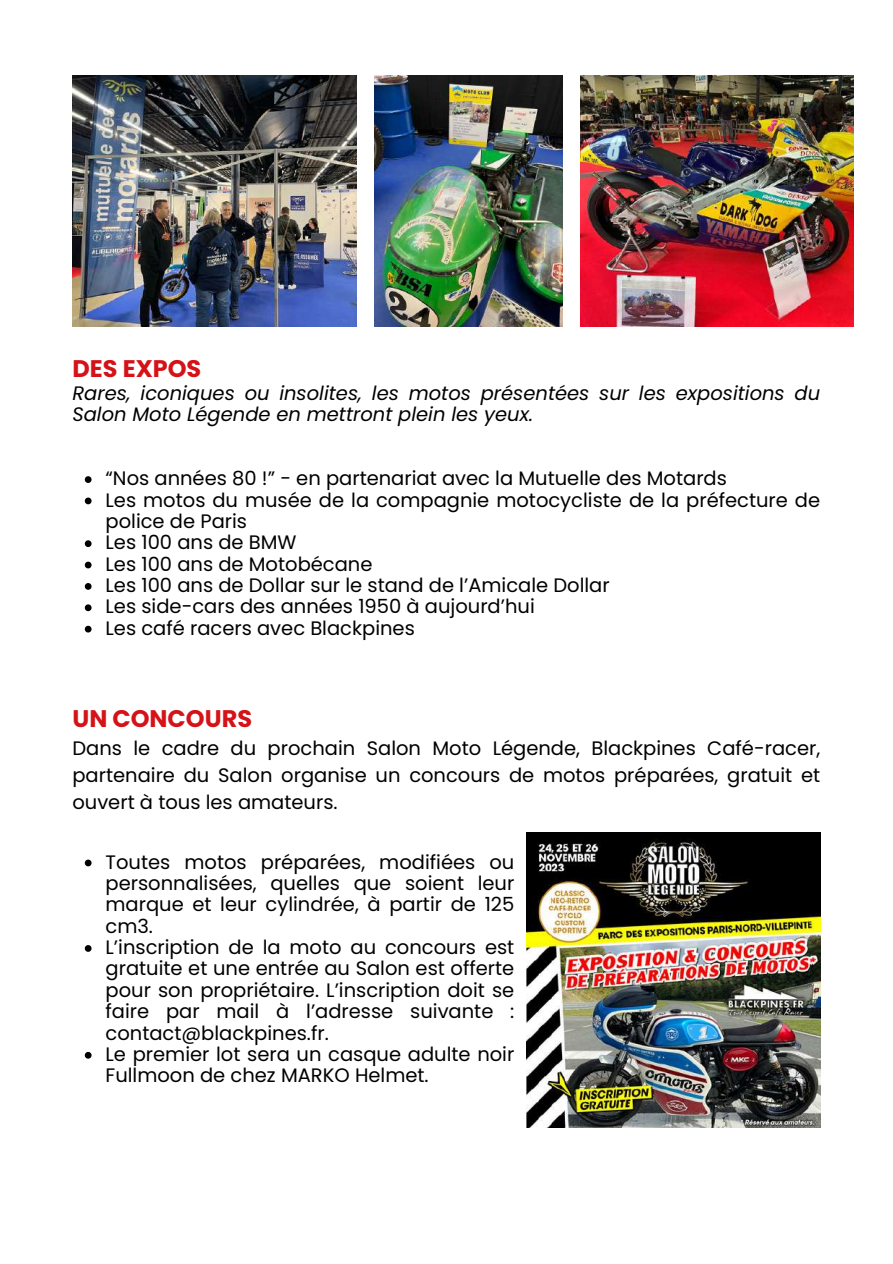
<style>
.page{position:relative;width:893px;height:1264px;background:#fff}
.page>*{position:absolute;margin:0;border:0;box-sizing:border-box;transform-origin:0 0}
.t1{font:700 24px "Poppins";color:#d41217}
.t2{font:19.5px/21.3px "Poppins";color:#000}
.t3{font:italic 19.5px/21.3px "Poppins";color:#000}
</style>
<div class="page">
<img style="left:72px;top:75px;width:285px;height:251px">
<img style="left:375px;top:75px;width:187px;height:251px">
<img style="left:581px;top:75px;width:272px;height:251px">
<svg style="left:85px;top:476px;width:7px;height:7px"></svg>
<svg style="left:85px;top:497px;width:7px;height:7px"></svg>
<svg style="left:85px;top:540px;width:7px;height:7px"></svg>
<svg style="left:85px;top:561px;width:7px;height:7px"></svg>
<svg style="left:85px;top:583px;width:7px;height:6px"></svg>
<svg style="left:85px;top:604px;width:7px;height:7px"></svg>
<svg style="left:85px;top:625px;width:7px;height:7px"></svg>
<svg style="left:85px;top:859px;width:7px;height:7px"></svg>
<svg style="left:85px;top:945px;width:7px;height:6px"></svg>
<svg style="left:85px;top:1051px;width:7px;height:7px"></svg>
<img style="left:526px;top:832px;width:294px;height:295px">
<p class="t1" style="left:72px;top:352px;width:130px">DES EXPOS</p>
<p class="t3" style="left:72px;top:382px;width:749px">Rares, iconiques ou insolites, les motos présentées sur les expositions du<br>Salon Moto Légende en mettront plein les yeux.</p>
<p class="t2" style="left:106px;top:467px;width:716px">“Nos années 80 !” - en partenariat avec la Mutuelle des Motards<br>Les motos du musée de la compagnie motocycliste de la préfecture de police de Paris<br>Les 100 ans de BMW<br>Les 100 ans de Motobécane<br>Les 100 ans de Dollar sur le stand de l’Amicale Dollar<br>Les side-cars des années 1950 à aujourd’hui<br>Les café racers avec Blackpines</p>
<p class="t1" style="left:72px;top:701px;width:181px">UN CONCOURS</p>
<p class="t2" style="left:72px;top:734px;width:749px;line-height:27px;text-align:justify">Dans le cadre du prochain Salon Moto Légende, Blackpines Café-racer, partenaire du Salon organise un concours de motos préparées, gratuit et ouvert à tous les amateurs.</p>
<p class="t2" style="left:106px;top:851px;width:410px">Toutes motos préparées, modifiées ou personnalisées, quelles que soient leur marque et leur cylindrée, à partir de 125 cm3.<br>L’inscription de la moto au concours est gratuite et une entrée au Salon est offerte pour son propriétaire. L’inscription doit se faire par mail à l’adresse suivante : contact@blackpines.fr.<br>Le premier lot sera un casque adulte noir Fullmoon de chez MARKO Helmet.</p>
</div>
